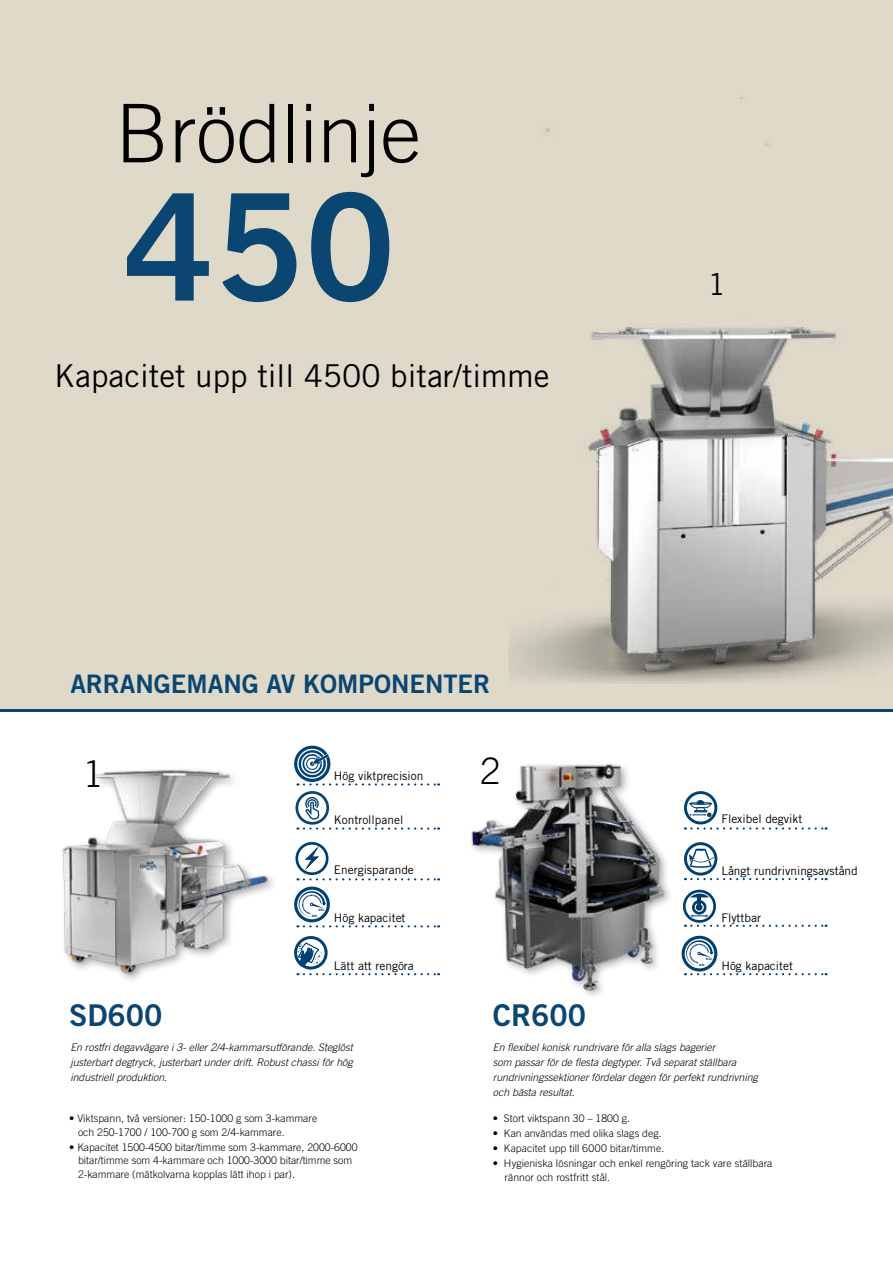
<style>
.page{position:relative;width:893px;height:1263px;background:#fff}
.page>*{position:absolute;margin:0;border:0;box-sizing:border-box;transform-origin:0 0}
.t1{font:148.5px "Trade Gothic LT Std Bd 2";color:#0a4671}
.t2{font:300 80.85px "Trade Gothic LT Std";color:#000}
.t3{font:300 36.45px "Trade Gothic LT Std";color:#000}
.t4{font:31.5px "Trade Gothic LT Std";color:#000}
.t5{font:30px "Trade Gothic LT Std Bd 2";color:#0a4671}
.t6{font:30px "Trade Gothic LT Std";color:#000}
.t7{font:25.5px "Trade Gothic LT Std Bd 2";color:#0a4671}
.t8{font:11.85px "Trade Gothic LT Std";color:#000}
.t9{font:300 10.5px/13.5px "Trade Gothic LT Std";color:#000}
.t10{font:italic 300 10.5px/15px "Trade Gothic LT Std";color:#000;text-align:justify}
.t11{font:700 3.15px "Trade Gothic LT Std";color:#003e70}
</style>
<div class="page">
<div style="left:0;top:0;width:893px;height:709px;background:#ded9c9"></div>
<hr style="left:0;top:709px;width:893px;height:3px;background:#0a4671">
<svg style="left:304px;top:878px;width:135px;height:2px"></svg>
<svg style="left:304px;top:827px;width:135px;height:3px"></svg>
<svg style="left:716px;top:925px;width:111px;height:2px"></svg>
<div style="left:295px;top:842px;width:34px;height:33px;border:3px solid #003e70;border-radius:50%"></div>
<svg style="left:304px;top:844px;width:16px;height:24px"></svg>
<div style="left:683px;top:890px;width:33px;height:33px;border:3px solid #003e70;border-radius:50%"></div>
<svg style="left:714px;top:943px;width:113px;height:32px"></svg>
<svg style="left:294px;top:886px;width:145px;height:41px"></svg>
<svg style="left:294px;top:936px;width:145px;height:39px"></svg>
<div style="left:295px;top:791px;width:34px;height:34px;border:3px solid #0c4571;border-radius:50%"></div>
<svg style="left:305px;top:796px;width:15px;height:24px"></svg>
<svg style="left:294px;top:746px;width:145px;height:39px"></svg>
<div style="left:352px;top:446px;width:258px;height:246px;background:#ded9c9"></div>
<svg style="left:714px;top:849px;width:113px;height:31px"></svg>
<svg style="left:714px;top:798px;width:113px;height:31px"></svg>
<img style="left:62px;top:770px;width:212px;height:210px">
<img style="left:505px;top:45px;width:388px;height:638px">
<img style="left:471px;top:764px;width:243px;height:230px">
<h2 class="t2" style="left:115px;top:86px;width:307px">Brödlinje</h2>
<h1 class="t1" style="left:123px;top:155px;width:274px">450</h1>
<h3 class="t4" style="left:54px;top:357px;width:497px">Kapacitet upp till 4500 bitar/timme</h3>
<h3 class="t7" style="left:70px;top:668px;width:421px">ARRANGEMANG AV KOMPONENTER</h3>
<h3 class="t3" style="left:83px;top:752px;width:22px">1</h3>
<p class="t8" style="left:334px;top:768px;width:91px">Hög viktprecision</p>
<h3 class="t3" style="left:480px;top:750px;width:22px">2</h3>
<h3 class="t6" style="left:708px;top:267px;width:20px">1</h3>
<p class="t8" style="left:334px;top:812px;width:71px">Kontrollpanel</p>
<p class="t8" style="left:721px;top:812px;width:82px">Flexibel degvikt</p>
<h3 class="t5" style="left:69px;top:996px;width:95px">SD600</h3>
<p class="t8" style="left:334px;top:862px;width:81px">Energisparande</p>
<p class="t11" style="left:318px;top:908px;width:8px">MAX.</p>
<p class="t11" style="left:312px;top:914px;width:7px">MIN.</p>
<p class="t8" style="left:334px;top:910px;width:73px">Hög kapacitet</p>
<p class="t8" style="left:721px;top:863px;width:138px">Långt rundrivningsavstånd</p>
<p class="t8" style="left:721px;top:910px;width:41px">Flyttbar</p>
<p class="t11" style="left:706px;top:957px;width:8px">MAX.</p>
<p class="t8" style="left:334px;top:958px;width:81px">Lätt att rengöra</p>
<p class="t8" style="left:721px;top:958px;width:73px">Hög kapacitet</p>
<p class="t11" style="left:699px;top:963px;width:7px">MIN.</p>
<h3 class="t5" style="left:493px;top:996px;width:95px">CR600</h3>
<p class="t10" style="left:70px;top:1039px;width:284px">En rostfri degavvägare i 3- eller 2/4-kammarsutförande. Steglöst justerbart degtryck, justerbart under drift. Robust chassi för hög industriell produktion.</p>
<p class="t10" style="left:493px;top:1039px;width:266px;text-align:left">En flexibel konisk rundrivare för alla slags bagerier<br>som passar för de flesta degtyper. Två separat ställbara rundrivningssektioner fördelar degen för perfekt rundrivning och bästa resultat.</p>
<p class="t9" style="left:78px;top:1111px;width:241px;text-indent:-9px">• Viktspann, två versioner: 150-1000 g som 3-kammare och 250-1700 / 100-700 g som 2/4-kammare.</p>
<p class="t9" style="left:78px;top:1140px;width:281px;text-indent:-9px">• Kapacitet 1500-4500 bitar/timme som 3-kammare, 2000-6000 bitar/timme som 4-kammare och 1000-3000 bitar/timme som<br>2-kammare (mätkolvarna kopplas lätt ihop i par).</p>
<p class="t9" style="left:493px;top:1111px;width:139px">• Stort viktspann 30 – 1800 g.</p>
<p class="t9" style="left:493px;top:1126px;width:170px">• Kan användas med olika slags deg.</p>
<p class="t9" style="left:493px;top:1141px;width:173px">• Kapacitet upp till 6000 bitar/timme.</p>
<p class="t9" style="left:505px;top:1156px;width:269px;text-indent:-12px">• Hygieniska lösningar och enkel rengöring tack vare ställbara rännor och rostfritt stål.</p>
</div>
